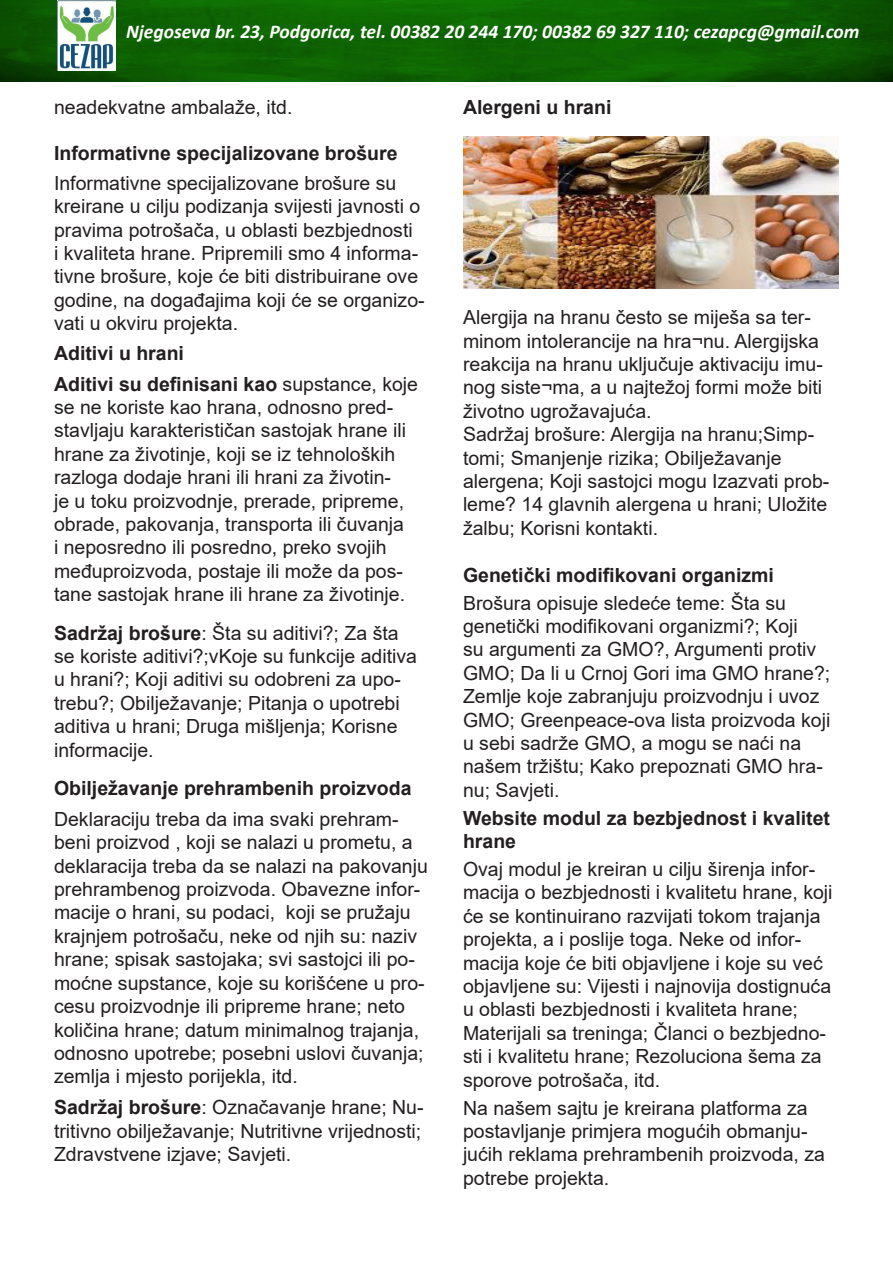
<style>
.page{position:relative;width:893px;height:1263px;background:#fff}
.page>*{position:absolute;margin:0;border:0;box-sizing:border-box;transform-origin:0 0}
.t1{font:19.5px/23.4px "Arial";color:#231f20}
.t2{font:700 19.5px/23.4px "Arial";color:#231f20}
.t3{font:italic 700 19.5px "Calibri";color:#fff}
.s1{font-weight:700}
</style>
<div class="page">
<img style="left:0;top:0;width:893px;height:81px">
<img style="left:58px;top:0;width:57px;height:71px">
<img style="left:463px;top:136px;width:376px;height:152px">
<p class="t3" style="left:126px;top:18px;width:735px">Njegoseva br. 23, Podgorica, tel. 00382 20 244 170; 00382 69 327 110; cezapcg@gmail.com</p>
<p class="t1" style="left:54px;top:95px;width:240px">neadekvatne ambalaže, itd.</p>
<p class="t2" style="left:54px;top:142px;width:345px">Informativne specijalizovane brošure</p>
<p class="t1" style="left:54px;top:171px;width:372px">Informativne specijalizovane brošure su kreirane u cilju podizanja svijesti javnosti o pravima potrošača, u oblasti bezbjednosti<br>i kvaliteta hrane. Pripremili smo 4 informa&shy;tivne brošure, koje će biti distribuirane ove godine, na događajima koji će se organizo&shy;vati u okviru projekta.</p>
<p class="t2" style="left:54px;top:341px;width:132px">Aditivi u hrani</p>
<p class="t1" style="left:54px;top:372px;width:366px"><span class="s1">Aditivi su definisani kao</span> supstance, koje se ne koriste kao hrana, odnosno pred&shy;stavljaju karakterističan sastojak hrane ili hrane za životinje, koji se iz tehnoloških razloga dodaje hrani ili hrani za životin-<br>je u toku proizvodnje, prerade, pripreme, obrade, pakovanja, transporta ili čuvanja<br>i neposredno ili posredno, preko svojih međuproizvoda, postaje ili može da pos&shy;tane sastojak hrane ili hrane za životinje.</p>
<p class="t1" style="left:54px;top:621px;width:365px"><span class="s1">Sadržaj brošure</span>: Šta su aditivi?; Za šta se koriste aditivi?;vKoje su funkcije aditiva u hrani?; Koji aditivi su odobreni za upo&shy;trebu?; Obilježavanje; Pitanja o upotrebi aditiva u hrani; Druga mišljenja; Korisne informacije.</p>
<p class="t2" style="left:54px;top:777px;width:359px">Obilježavanje prehrambenih proizvoda</p>
<p class="t1" style="left:54px;top:807px;width:375px">Deklaraciju treba da ima svaki prehram&shy;beni proizvod , koji se nalazi u prometu, a deklaracija treba da se nalazi na pakovanju prehrambenog proizvoda. Obavezne infor&shy;macije o hrani, su podaci, koji se pružaju krajnjem potrošaču, neke od njih su: naziv hrane; spisak sastojaka; svi sastojci ili po&shy;moćne supstance, koje su korišćene u pro&shy;cesu proizvodnje ili pripreme hrane; neto količina hrane; datum minimalnog trajanja, odnosno upotrebe; posebni uslovi čuvanja; zemlja i mjesto porijekla, itd.</p>
<p class="t1" style="left:54px;top:1095px;width:371px;text-align:justify"><span class="s1">Sadržaj brošure</span>: Označavanje hrane; Nu&shy;tritivno obilježavanje; Nutritivne vrijednosti; Zdravstvene izjave; Savjeti.</p>
<p class="t2" style="left:463px;top:95px;width:150px">Alergeni u hrani</p>
<p class="t1" style="left:463px;top:306px;width:361px">Alergija na hranu često se miješa sa ter&shy;minom intolerancije na hra¬nu. Alergijska reakcija na hranu uključuje aktivaciju imu&shy;nog siste¬ma, a u najtežoj formi može biti životno ugrožavajuća.</p>
<p class="t1" style="left:463px;top:423px;width:368px">Sadržaj brošure: Alergija na hranu;Simp&shy;tomi; Smanjenje rizika; Obilježavanje alergena; Koji sastojci mogu Izazvati prob&shy;leme? 14 glavnih alergena u hrani; Uložite žalbu; Korisni kontakti.</p>
<p class="t2" style="left:463px;top:563px;width:313px">Genetički modifikovani organizmi</p>
<p class="t1" style="left:463px;top:591px;width:369px">Brošura opisuje sledeće teme: Šta su genetički modifikovani organizmi?; Koji<br>su argumenti za GMO?, Argumenti protiv GMO; Da li u Crnoj Gori ima GMO hrane?; Zemlje koje zabranjuju proizvodnju i uvoz GMO; Greenpeace-ova lista proizvoda koji u sebi sadrže GMO, a mogu se naći na našem tržištu; Kako prepoznati GMO hra&shy;nu; Savjeti.</p>
<p class="t2" style="left:463px;top:806px;width:368px">Website modul za bezbjednost i kvalitet hrane</p>
<p class="t1" style="left:463px;top:857px;width:371px">Ovaj modul je kreiran u cilju širenja infor&shy;macija o bezbjednosti i kvalitetu hrane, koji će se kontinuirano razvijati tokom trajanja projekta, a i poslije toga. Neke od infor&shy;macija koje će biti objavljene i koje su već objavljene su: Vijesti i najnovija dostignuća u oblasti bezbjednosti i kvaliteta hrane; Materijali sa treninga; Članci o bezbjedno&shy;sti i kvalitetu hrane; Rezoluciona šema za sporove potrošača, itd.</p>
<p class="t1" style="left:463px;top:1096px;width:363px">Na našem sajtu je kreirana platforma za postavljanje primjera mogućih obmanju&shy;jućih reklama prehrambenih proizvoda, za potrebe projekta.</p>
</div>
